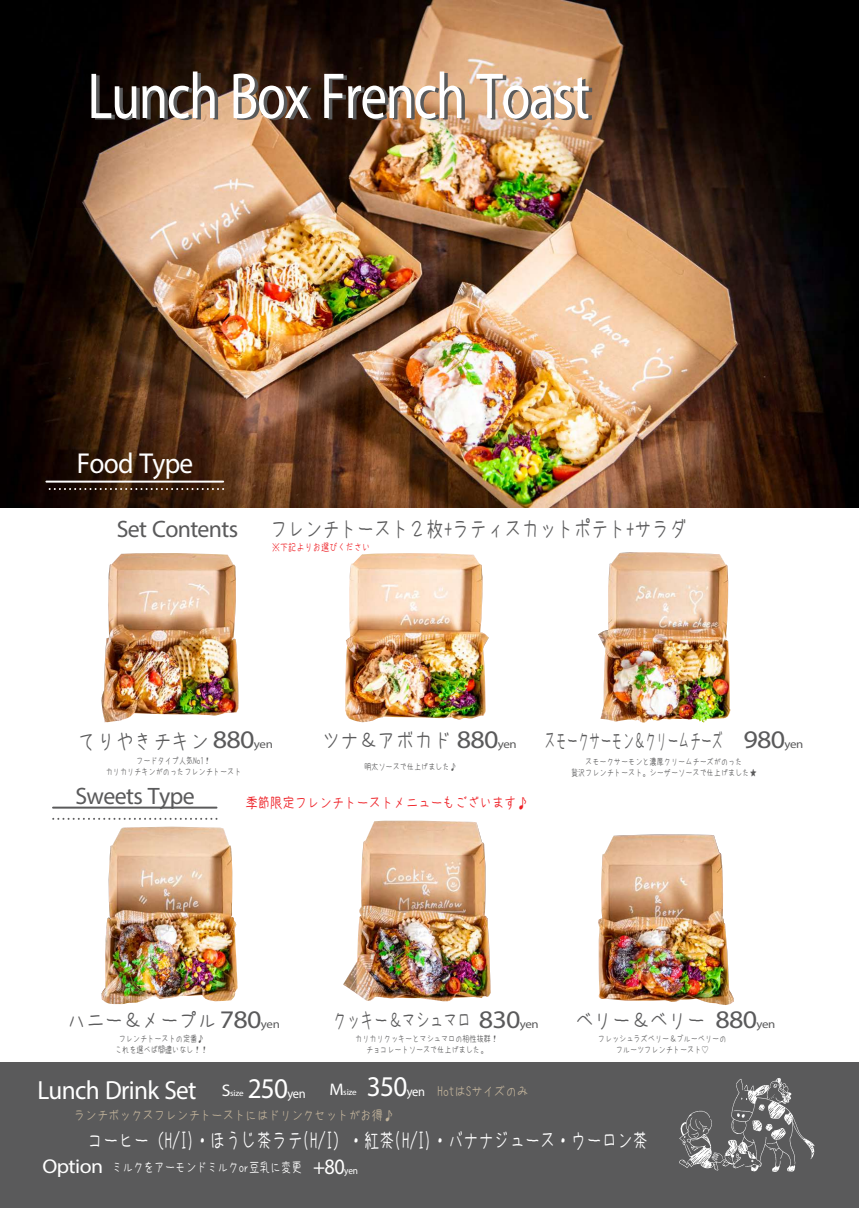
<style>
.page{position:relative;width:859px;height:1208px;background:#fff}
.page>*{position:absolute;margin:0;border:0;box-sizing:border-box;transform-origin:0 0}
.t1{font:91.6px "Myriad Arabic";letter-spacing:-.02em;color:#fff;scale:.81 1}
.t2{font:40.4px "Myriad Arabic";letter-spacing:-.02em;color:#fff;scale:.95 1}
.t3{font:40.1px "Myriad Arabic";color:#fff;scale:.95 1}
.t4{font:36.9px "Myriad Arabic";letter-spacing:-.02em;color:#fff;scale:.96 1}
.t5{font:35.5px "Myriad Arabic";letter-spacing:-.02em;color:#5a5a5b;scale:1.11 1}
.t6{font:33.4px "Myriad Arabic";letter-spacing:-.02em;color:#5a5a5b}
.t7{font:30.8px "Myriad Arabic";color:#fff;scale:.92 1}
.t8{font:28px "Myriad Arabic";letter-spacing:-.02em;color:#fff;scale:1.08 1}
.t9{font:22.7px "kiloji";letter-spacing:-.02em;color:#5a5a5b;scale:.5 1}
.t10{font:22.3px "kiloji";letter-spacing:-.02em;color:#5a5a5b;scale:.79 1}
.t11{font:21.4px "kiloji";letter-spacing:-.02em;color:#5a5a5b;scale:.89 1}
.t12{font:21.4px "kiloji";letter-spacing:-.02em;color:#5a5a5b;scale:.66 1}
.t13{font:21.1px "kiloji";letter-spacing:-.02em;color:#fff;scale:.74 1}
.t14{font:14.7px "kiloji";letter-spacing:-.02em;color:#ee1d23;scale:.85 1}
.t15{font:13.4px "kiloji";letter-spacing:-.02em;color:#fff;scale:.8 1}
.t16{font:13.3px "kiloji";letter-spacing:-.02em;color:#c3b49b;scale:.88 1}
.t17{font:12.1px "Myriad Arabic";letter-spacing:-.02em;color:#fff;scale:1.05 1}
.t18{font:10.5px "kiloji";letter-spacing:-.02em;color:#ee1d23;scale:.8 1}
.t19{font:9.2px/11px "kiloji";letter-spacing:-.02em;color:#5a5a5b;text-align:center;scale:.79 1}
.s1{font-size:16.3px}
.s2{font-family:"Koz Go Pr 6 N"}
.s3{font-size:23.5px}
.s4{font-family:"Myriad Arabic";font-size:40.1px;color:#fff}
.s5{font-family:"Myriad Arabic";font-size:18.4px;color:#fff}
.s6{font-size:18.4px}
.s7{font-size:14.2px}
</style>
<div class="page">
<div style="left:0;top:1063px;width:859px;height:145px;background:#5a5a5b"></div>
<img style="left:0;top:0;width:859px;height:508px">
<img style="left:102px;top:553px;width:137px;height:169px">
<img style="left:345px;top:553px;width:144px;height:169px">
<img style="left:598px;top:552px;width:132px;height:171px">
<img style="left:102px;top:826px;width:136px;height:178px">
<img style="left:343px;top:820px;width:148px;height:181px">
<img style="left:598px;top:834px;width:136px;height:171px">
<svg style="left:679px;top:1078px;width:135px;height:93px"></svg>
<hr style="left:46px;top:480px;width:177px;height:2px;background:#fff">
<svg style="left:46px;top:488px;width:177px;height:2px"></svg>
<hr style="left:53px;top:806px;width:164px;height:2px;background:#5a5a5b">
<svg style="left:53px;top:818px;width:164px;height:2px"></svg>
<h1 class="t1" style="left:87px;top:33px;width:622px">Lunch Box French Toast</h1>
<h2 class="t2" style="left:77px;top:435px;width:124px">Food Type</h2>
<h3 class="t6" style="left:117px;top:506px;width:123px">Set Contents</h3>
<h3 class="t10" style="left:270px;top:518px;width:529px">フレンチトースト２枚+ラティスカットポテト+サラダ</h3>
<p class="t18" style="left:272px;top:541px;width:125px">※下記よりお選びください</p>
<h3 class="t11" style="left:78px;top:730px;width:148px">てりやきチキン</h3>
<h3 class="t11" style="left:321px;top:730px;width:148px">ツナ＆アボカド</h3>
<h3 class="t9" style="left:545px;top:729px;width:359px">スモークサーモン＆クリームチーズ</h3>
<h3 class="t5" style="left:213px;top:715px;width:56px">880<span class="s1">yen</span></h3>
<h3 class="t5" style="left:457px;top:715px;width:56px">880<span class="s1">yen</span></h3>
<h3 class="t5" style="left:743px;top:715px;width:56px">980<span class="s1">yen</span></h3>
<p class="t19" style="left:106px;top:755px;width:174px">フードタイプ人気No1！<br>カリカリチキンがのったフレンチトースト</p>
<p class="t19" style="left:364px;top:761px;width:119px">明太ソースで仕上げました♪</p>
<p class="t19" style="left:571px;top:756px;width:237px">スモークサーモンと濃厚クリームチーズがのった<br>贅沢フレンチトースト。シーザーソースで仕上げました★</p>
<h3 class="t6" style="left:76px;top:772px;width:121px">Sweets Type</h3>
<h3 class="t14" style="left:245px;top:795px;width:335px">季節限定フレンチトーストメニューもございます♪</h3>
<h3 class="t11" style="left:67px;top:1010px;width:169px">ハニー＆メープル</h3>
<h3 class="t12" style="left:333px;top:1010px;width:212px">クッキー＆マシュマロ</h3>
<h3 class="t11" style="left:575px;top:1010px;width:148px">ベリー＆ベリー</h3>
<h3 class="t5" style="left:220px;top:995px;width:56px">780<span class="s1">yen</span></h3>
<h3 class="t5" style="left:479px;top:995px;width:56px">830<span class="s1">yen</span></h3>
<h3 class="t5" style="left:715px;top:995px;width:56px">880<span class="s1">yen</span></h3>
<p class="t19" style="left:115px;top:1033px;width:119px">フレンチトーストの定番♪これを選べば間違いなし！！</p>
<p class="t19" style="left:355px;top:1033px;width:183px">カリカリクッキーとマシュマロの相性抜群！チョコレートソースで仕上げました。</p>
<p class="t19" style="left:598px;top:1033px;width:165px">フレッシュラズベリー＆ブルーベリーのフルーツフレンチトースト<span class="s2">♡</span></p>
<h3 class="t17" style="left:222px;top:1084px;width:22px"><span class="s3">S</span>size</h3>
<h3 class="t17" style="left:330px;top:1084px;width:27px"><span class="s3">M</span>size</h3>
<h3 class="t16" style="left:367px;top:1084px;width:186px"><span class="s4">350</span><span class="s5">yen</span> HotはSサイズのみ</h3>
<h3 class="t3" style="left:248px;top:1060px;width:63px">250<span class="s6">yen</span></h3>
<h3 class="t13" style="left:88px;top:1130px;width:759px">コーヒー（H/I)・ほうじ茶ラテ(H/I）・紅茶(H/I)・バナナジュース・ウーロン茶</h3>
<h3 class="t15" style="left:112px;top:1161px;width:240px">ミルクをアーモンドミルクor豆乳に変更</h3>
<h3 class="t7" style="left:313px;top:1145px;width:50px">+80<span class="s7">yen</span></h3>
<h3 class="t4" style="left:37px;top:1064px;width:167px">Lunch Drink Set</h3>
<h3 class="t16" style="left:74px;top:1108px;width:366px">ランチボックスフレンチトーストにはドリンクセットがお得♪</h3>
<h3 class="t8" style="left:42px;top:1147px;width:58px">Option</h3>
</div>
